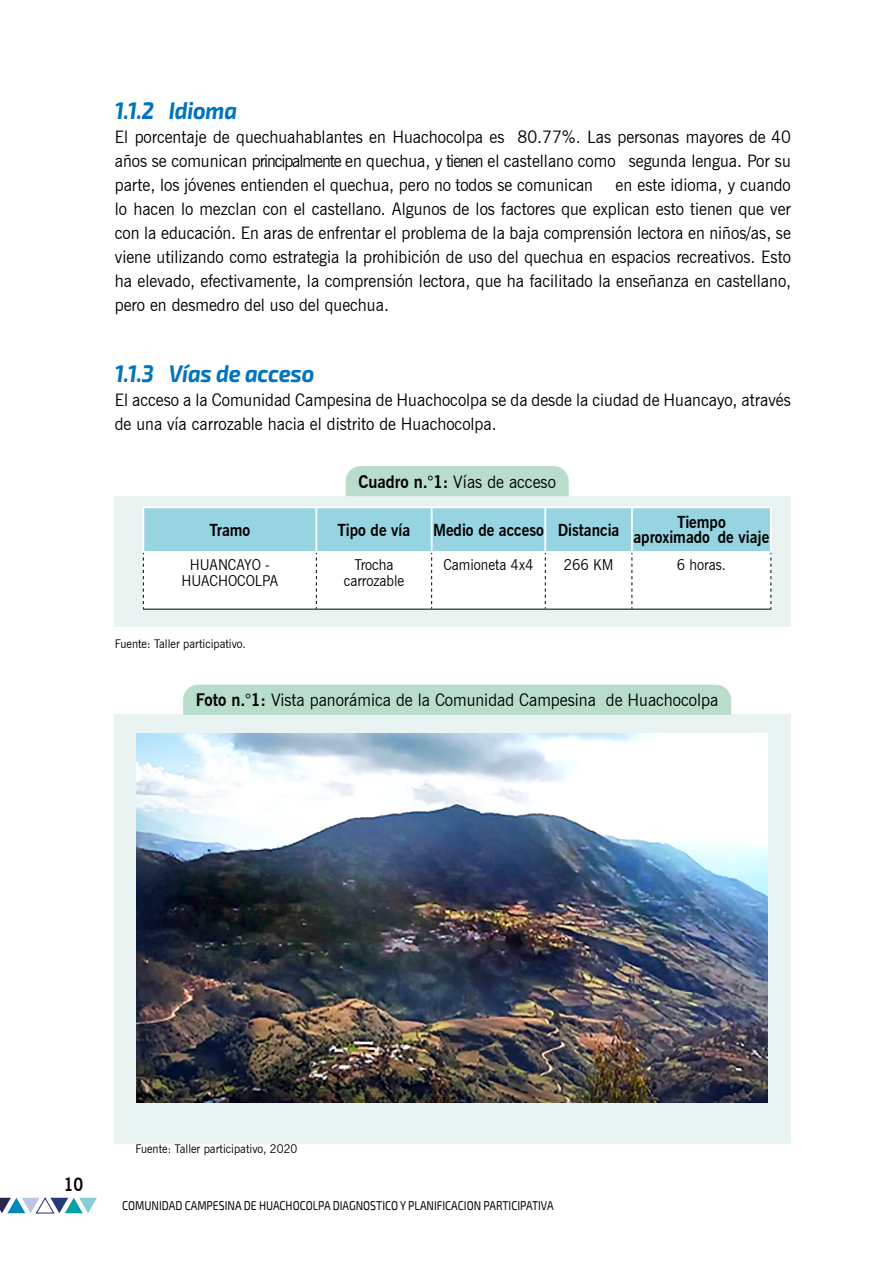
<style>
.page{position:relative;width:893px;height:1263px;background:#fff}
.page>*{position:absolute;margin:0;border:0;box-sizing:border-box;transform-origin:0 0}
.t1{font:italic 700 24px "Exo 2";letter-spacing:-.01em;color:#0074be;scale:.9 1}
.t2{font:700 18px "News Gothic BT";color:#000;scale:.9 1}
.t3{font:17.25px/24px "News Gothic BT";color:#000;text-align:justify;scale:.95 1}
.t4{font:700 16.5px/15px "News Gothic BT";color:#000;text-align:center;scale:.93 1}
.t5{font:15px/16.5px "News Gothic BT";color:#000;text-align:center;scale:.93 1}
.t6{font:12.75px "Exo 2";color:#000;scale:.83 1}
.t7{font:12px "News Gothic BT";color:#000;scale:.95 1}
.s1{font-weight:700}
</style>
<div class="page">
<div style="left:115px;top:496px;width:676px;height:131px;background:#e9f4f2"></div>
<div style="left:115px;top:714px;width:676px;height:430px;background:#e9f4f2"></div>
<div style="left:346px;top:466px;width:223px;height:30px;background:#b8ddcb"></div>
<div style="left:183px;top:685px;width:548px;height:30px;background:#b8ddcb"></div>
<hr style="left:770px;top:508px;width:2px;height:43px;background:#fff">
<svg style="left:143px;top:508px;width:628px;height:101px;background:#d0ebf0"></svg>
<hr style="left:143px;top:609px;width:173px;height:1px;background:#000">
<hr style="left:316px;top:609px;width:116px;height:1px;background:#000">
<hr style="left:432px;top:609px;width:113px;height:1px;background:#000">
<hr style="left:545px;top:609px;width:87px;height:1px;background:#000">
<hr style="left:632px;top:609px;width:139px;height:1px;background:#000">
<hr style="left:142px;top:506px;width:174px;height:2px;background:#fff">
<hr style="left:142px;top:508px;width:2px;height:43px;background:#fff">
<hr style="left:316px;top:506px;width:116px;height:2px;background:#fff">
<hr style="left:432px;top:506px;width:113px;height:2px;background:#fff">
<hr style="left:545px;top:506px;width:87px;height:2px;background:#fff">
<hr style="left:632px;top:506px;width:140px;height:2px;background:#fff">
<hr style="left:142px;top:551px;width:174px;height:2px;background:#fff">
<hr style="left:316px;top:551px;width:116px;height:2px;background:#fff">
<hr style="left:432px;top:551px;width:113px;height:2px;background:#fff">
<hr style="left:545px;top:551px;width:87px;height:2px;background:#fff">
<hr style="left:632px;top:551px;width:140px;height:2px;background:#fff">
<img style="left:136px;top:733px;width:631px;height:370px">
<svg style="left:0;top:1197px;width:97px;height:16px"></svg>
<h1 class="t1" style="left:115px;top:96px;width:137px">1.1.2 Idioma</h1>
<p class="t3" style="left:115px;top:125px;width:713px">El porcentaje de quechuahablantes en Huachocolpa es 80.77%. Las personas mayores de 40 años se comunican principalmente en quechua, y tienen el castellano como segunda lengua. Por su parte, los jóvenes entienden el quechua, pero no todos se comunican</p>
<p class="t3" style="left:115px;top:173px;width:713px;text-indent:501px">en este idioma, y cuando lo hacen lo mezclan con el castellano. Algunos de los factores que explican esto tienen que ver con la educación. En aras de enfrentar el problema de la baja comprensión lectora en niños/as, se viene utilizando como estrategia la prohibición de uso del quechua en espacios recreativos. Esto ha elevado, efectivamente, la comprensión lectora, que ha facilitado la enseñanza en castellano, pero en desmedro del uso del quechua.</p>
<h1 class="t1" style="left:115px;top:359px;width:223px">1.1.3 Vías de acceso</h1>
<p class="t3" style="left:115px;top:387px;width:713px">El acceso a la Comunidad Campesina de Huachocolpa se da desde la ciudad de Huancayo, a través de una vía carrozable hacia el distrito de Huachocolpa.</p>
<p class="t3" style="left:358px;top:469px;width:209px"><span class="s1">Cuadro n.°1:</span> Vías de acceso</p>
<p class="t4" style="left:209px;top:522px;width:46px">Tramo</p>
<p class="t4" style="left:338px;top:522px;width:80px">Tipo de vía</p>
<p class="t4" style="left:433px;top:522px;width:202px">Medio de acceso Distancia</p>
<p class="t4" style="left:633px;top:515px;width:148px">Tiempo<br>aproximado de viaje</p>
<p class="t5" style="left:182px;top:556px;width:105px">HUANCAYO -<br>HUACHOCOLPA</p>
<p class="t5" style="left:344px;top:556px;width:66px">Trocha carrozable</p>
<p class="t5" style="left:443px;top:556px;width:98px">Camioneta 4x4</p>
<p class="t5" style="left:564px;top:556px;width:55px">266 KM</p>
<p class="t5" style="left:677px;top:556px;width:54px">6 horas.</p>
<p class="t7" style="left:115px;top:637px;width:140px">Fuente: Taller participativo.</p>
<p class="t3" style="left:196px;top:688px;width:551px"><span class="s1">Foto n.°1:</span> Vista panorámica de la Comunidad Campesina de Huachocolpa</p>
<p class="t2" style="left:64px;top:1174px;width:23px">10</p>
<p class="t7" style="left:135px;top:1141px;width:172px">Fuente: Taller participativo, 2020</p>
<p class="t6" style="left:122px;top:1198px;width:521px">COMUNIDAD CAMPESINA DE HUACHOCOLPA DIAGNOSTICO Y PLANIFICACION PARTICIPATIVA</p>
</div>
